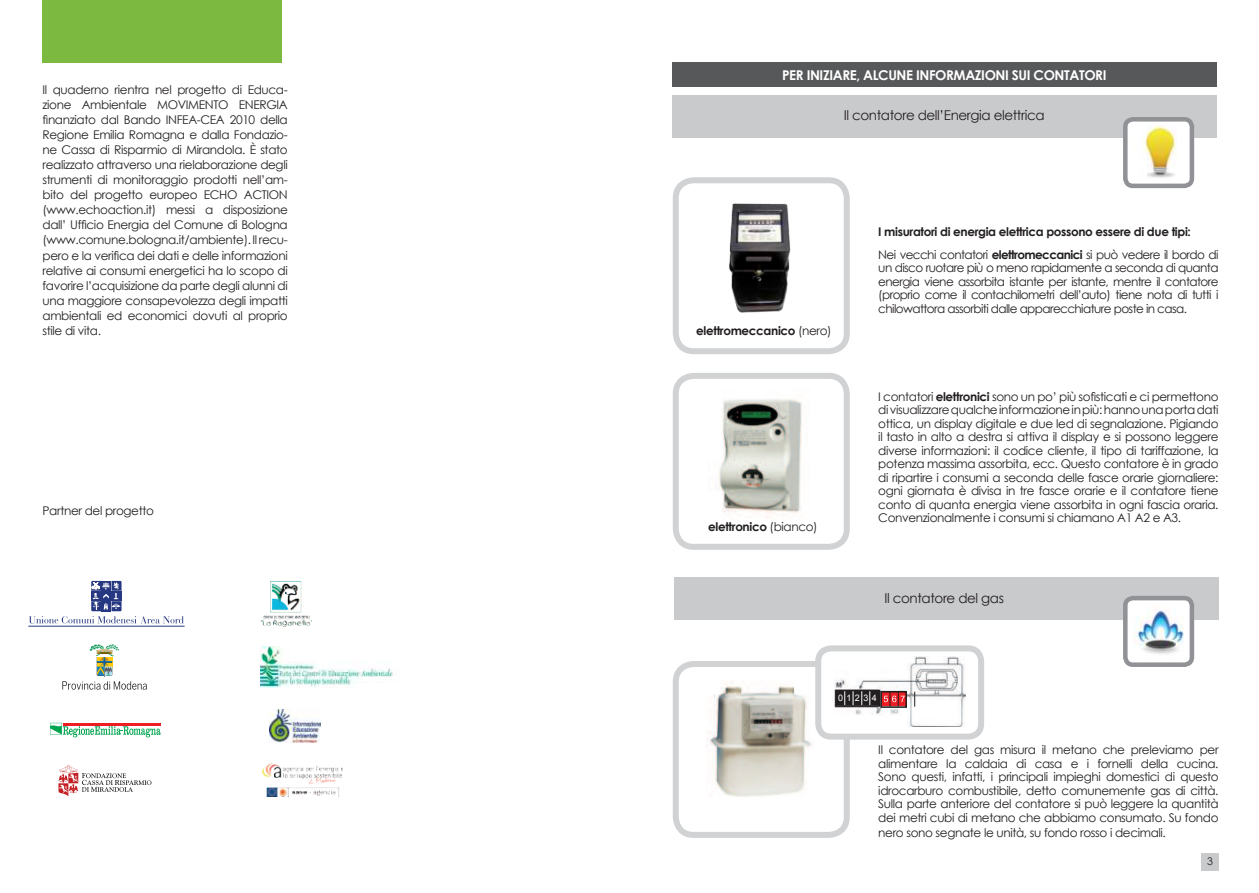
<style>
.page{position:relative;width:1259px;height:893px;background:#fff}
.page>*{position:absolute;margin:0;border:0;box-sizing:border-box;transform-origin:0 0}
.t1{font:13.5px "Century Gothic";letter-spacing:-.03em;color:#231f20}
.t2{font:700 13.5px "Century Gothic";letter-spacing:-.03em;color:#fff}
.t3{font:12px/13.5px "Century Gothic";letter-spacing:-.03em;color:#231f20;text-align:justify}
.t4{font:700 12px "Century Gothic";letter-spacing:-.03em;color:#231f20}
.t5{font:10.5px "Century Gothic";color:#231f20}
.t6{font:9px "Arial";color:#fff}
.s1{font-weight:400}
.s2{font-weight:700}
</style>
<div class="page">
<div style="left:1201px;top:853px;width:17px;height:18px;background:#c9cacc"></div>
<div style="left:673px;top:177px;width:176px;height:177px;border:6px solid #d1d2d4;border-radius:18px"></div>
<div style="left:673px;top:373px;width:176px;height:177px;border:6px solid #d1d2d4;border-radius:18px"></div>
<div style="left:672px;top:63px;width:544px;height:24px;background:#57585a"></div>
<div style="left:674px;top:578px;width:544px;height:42px;background:#c9cacc"></div>
<div style="left:672px;top:95px;width:544px;height:42px;background:#c9cacc"></div>
<img style="left:716px;top:399px;width:86px;height:119px">
<div style="left:673px;top:661px;width:176px;height:177px;border:6px solid #d1d2d4;border-radius:18px"></div>
<div style="left:1125px;top:598px;width:67px;height:67px;background:#fff;border-radius:8px"></div>
<div style="left:1123px;top:596px;width:71px;height:71px;border:5px solid #909295;border-radius:8px"></div>
<img style="left:1135px;top:610px;width:48px;height:44px">
<div style="left:1125px;top:119px;width:67px;height:67px;background:#fff;border-radius:8px"></div>
<div style="left:1123px;top:117px;width:71px;height:71px;border:5px solid #909295;border-radius:8px"></div>
<img style="left:1144px;top:125px;width:33px;height:53px">
<img style="left:706px;top:682px;width:106px;height:115px">
<div style="left:818px;top:648px;width:163px;height:89px;background:#fff;border-radius:13px"></div>
<div style="left:815px;top:645px;width:169px;height:95px;border:6px solid #d1d2d4;border-radius:13px"></div>
<img style="left:834px;top:657px;width:131px;height:70px">
<div style="left:836px;top:691px;width:43px;height:14px;background:#231f20"></div>
<div style="left:835px;top:690px;width:45px;height:17px;border:2px solid #231f20"></div>
<svg style="left:914px;top:692px;width:1px;height:15px"></svg>
<div style="left:880px;top:691px;width:27px;height:17px;border:2px solid #231f20"></div>
<svg style="left:869px;top:691px;width:1px;height:14px"></svg>
<svg style="left:861px;top:691px;width:1px;height:14px"></svg>
<svg style="left:852px;top:691px;width:1px;height:14px"></svg>
<svg style="left:844px;top:691px;width:1px;height:14px"></svg>
<svg style="left:883px;top:692px;width:24px;height:15px"></svg>
<img style="left:261px;top:581px;width:51px;height:45px">
<hr style="left:29px;top:626px;width:155px;height:1px;background:#273882">
<svg style="left:29px;top:581px;width:155px;height:42px"></svg>
<img style="left:260px;top:647px;width:133px;height:40px">
<svg style="left:62px;top:644px;width:85px;height:46px"></svg>
<img style="left:269px;top:709px;width:51px;height:33px">
<svg style="left:50px;top:723px;width:111px;height:14px"></svg>
<svg style="left:58px;top:765px;width:93px;height:31px"></svg>
<div style="left:43px;top:0;width:239px;height:63px;background:#7cb941"></div>
<img style="left:729px;top:203px;width:62px;height:110px">
<img style="left:263px;top:763px;width:79px;height:33px">
<p class="t3" style="left:43px;top:84px;width:247px;line-height:15px">Il quaderno rientra nel progetto di Educa&shy;zione Ambientale MOVIMENTO ENERGIA inanziato dal Bando INFEA-CEA 2010 della Regione Emilia Romagna e dalla Fondazio&shy;ne Cassa di Risparmio di Mirandola. È stato realizzato attraverso una rielaborazione degli strumenti di monitoraggio prodotti nell’am&shy;bito del progetto europeo ECHO ACTION (www.echoaction.it) messi a disposizione dall’ Uficio Energia del Comune di Bologna (www.comune.bologna.it/ambiente). Il recu&shy;pero e la veriica dei dati e delle informazioni relative ai consumi energetici ha lo scopo di favorire l’acquisizione da parte degli alunni di una maggiore consapevolezza degli impatti ambientali ed economici dovuti al proprio stile di vita.</p>
<p class="t3" style="left:43px;top:505px;width:113px">Partner del progetto</p>
<p class="t2" style="left:782px;top:70px;width:326px">PER INIZIARE, ALCUNE INFORMAZIONI SUI CONTATORI</p>
<p class="t1" style="left:844px;top:109px;width:202px">Il contatore dell’Energia elettrica</p>
<p class="t4" style="left:878px;top:227px;width:314px">I misuratori di energia elettrica possono essere di due tipi:</p>
<p class="t4" style="left:696px;top:326px;width:137px">elettromeccanico <span class="s1">(nero)</span></p>
<p class="t4" style="left:708px;top:521px;width:111px">elettronico <span class="s1">(bianco)</span></p>
<p class="t3" style="left:878px;top:248px;width:342px">Nei vecchi contatori <span class="s2">elettromeccanici</span> si può vedere il bordo di un disco ruotare più o meno rapidamente a seconda di quanta energia viene assorbita istante per istante, mentre il contatore (proprio come il contachilometri dell’auto) tiene nota di tutti i chilowattora assorbiti dalle apparecchiature poste in casa.</p>
<p class="t3" style="left:878px;top:390px;width:342px">I contatori <span class="s2">elettronici</span> sono un po’ più soisticati e ci permettono di visualizzare qualche informazione in più: hanno una porta dati ottica, un display digitale e due led di segnalazione. Pigiando il tasto in alto a destra si attiva il display e si possono leggere diverse informazioni: il codice cliente, il tipo di tariffazione, la potenza massima assorbita, ecc. Questo contatore è in grado di ripartire i consumi a seconda delle fasce orarie giornaliere: ogni giornata è divisa in tre fasce orarie e il contatore tiene conto di quanta energia viene assorbita in ogni fascia oraria.<br>Convenzionalmente i consumi si chiamano A1 A2 e A3.</p>
<p class="t1" style="left:884px;top:592px;width:121px">Il contatore del gas</p>
<p class="t6" style="left:838px;top:692px;width:40px">0 1 2 3 4</p>
<p class="t3" style="left:878px;top:744px;width:342px">Il contatore del gas misura il metano che preleviamo per alimentare la caldaia di casa e i fornelli della cucina.<br>Sono questi, infatti, i principali impieghi domestici di questo idrocarburo combustibile, detto comunemente gas di città.<br>Sulla parte anteriore del contatore si può leggere la quantità dei metri cubi di metano che abbiamo consumato. Su fondo</p>
<p class="t3" style="left:878px;top:826px;width:289px">nero sono segnate le unità, su fondo rosso i decimali.</p>
<p class="t5" style="left:1207px;top:857px;width:7px">3</p>
</div>
